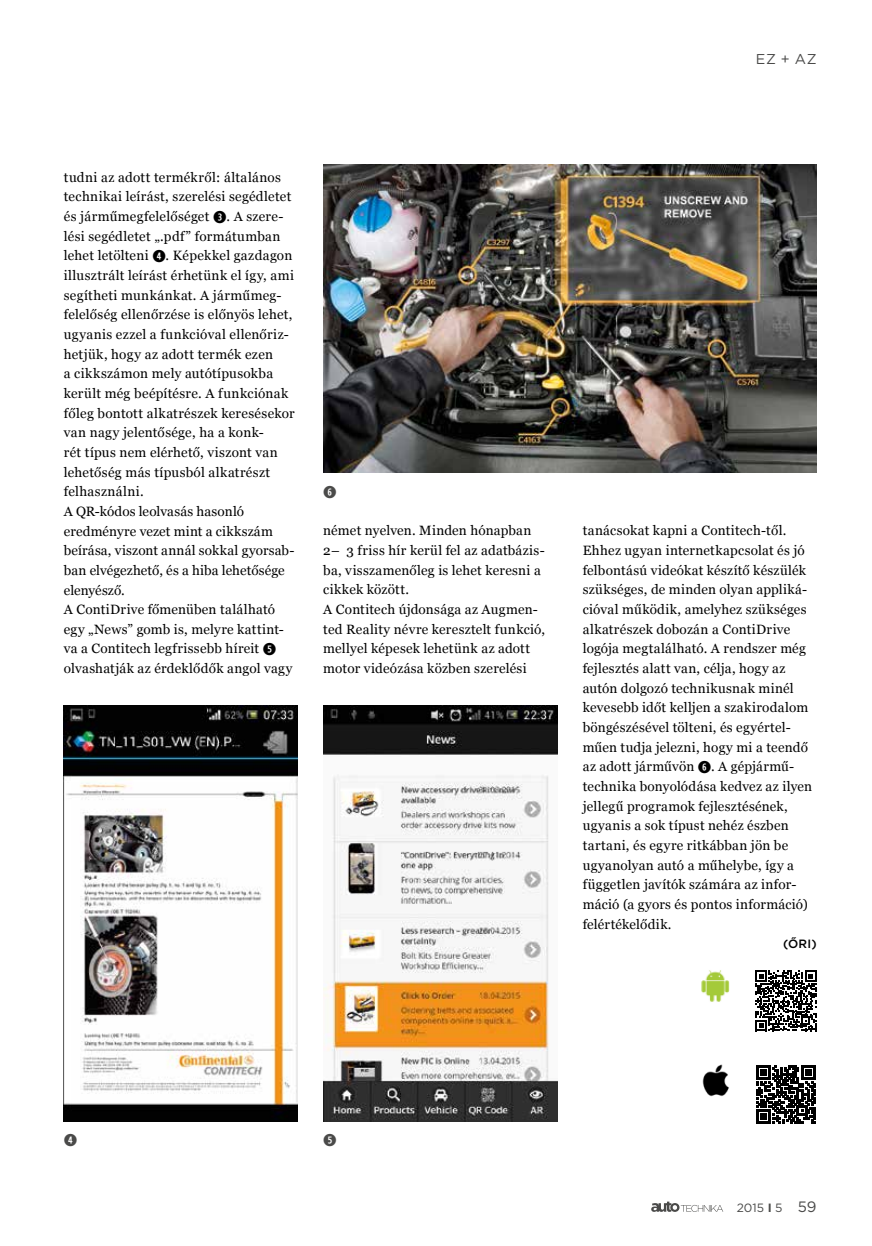
<style>
.page{position:relative;width:872px;height:1246px;background:#fff}
.page>*{position:absolute;margin:0;border:0;box-sizing:border-box;transform-origin:0 0}
.t1{font:16.5px "Combi Numerals Ltd";color:#4a4a49}
.t2{font:14.25px "Gotham";color:#4a4a49}
.t3{font:13.5px/19.6px "Georgia";letter-spacing:.015em;color:#000}
.t4{font:12px "Gotham";color:#4a4a49}
.t5{font:500 12px "Gotham";color:#000}
.s1{font-family:"Combi Numerals Ltd";font-size:16.5px}
.s2{font-weight:700}
.s3{font-size:15px}
</style>
<div class="page">
<svg style="left:651px;top:1201px;width:72px;height:11px"></svg>
<img style="left:64px;top:705px;width:234px;height:416px">
<img style="left:323px;top:705px;width:234px;height:416px">
<img style="left:323px;top:165px;width:493px;height:307px">
<img style="left:701px;top:970px;width:29px;height:32px">
<img style="left:702px;top:1064px;width:27px;height:33px">
<svg style="left:755px;top:970px;width:61px;height:61px"></svg>
<svg style="left:757px;top:1065px;width:58px;height:59px"></svg>
<p class="t2" style="left:756px;top:50px;width:62px">EZ + AZ</p>
<p class="t3" style="left:64px;top:167px;width:232px">tudni az adott termékről: általános technikai leírást, szerelési segédletet és járműmegfelelőséget <span class="s1">➌</span>. A szere&shy;lési segédletet „.pdf” formátumban lehet letölteni <span class="s1">➍</span>. Képekkel gazdagon illusztrált leírást érhetünk el így, ami segítheti munkánkat. A járműmeg&shy;felelőség ellenőrzése is előnyös lehet, ugyanis ezzel a funkcióval ellenőriz&shy;hetjük, hogy az adott termék ezen<br>a cikkszámon mely autótípusokba került még beépítésre. A funkciónak főleg bontott alkatrészek keresésekor van nagy jelentősége, ha a konk-<br>rét típus nem elérhető, viszont van lehetőség más típusból alkatrészt felhasználni.<br>A QR-kódos leolvasás hasonló eredményre vezet mint a cikkszám beírása, viszont annál sokkal gyorsab&shy;ban elvégezhető, és a hiba lehetősége elenyésző.<br>A ContiDrive főmenüben található egy „News” gomb is, melyre kattint&shy;va a Contitech legfrissebb híreit <span class="s1">➎ </span>olvashatják az érdeklődők angol vagy</p>
<p class="t1" style="left:323px;top:482px;width:15px">➏</p>
<p class="t3" style="left:323px;top:520px;width:223px">német nyelven. Minden hónapban<br>2– 3 friss hír kerül fel az adatbázis&shy;ba, visszamenőleg is lehet keresni a cikkek között.<br>A Contitech újdonsága az Augmen&shy;ted Reality névre keresztelt funkció, mellyel képesek lehetünk az adott motor videózása közben szerelési</p>
<p class="t3" style="left:583px;top:520px;width:231px">tanácsokat kapni a Contitech-től.<br>Ehhez ugyan internetkapcsolat és jó felbontású videókat készítő készülék szükséges, de minden olyan appliká&shy;cióval működik, amelyhez szükséges alkatrészek dobozán a ContiDrive logója megtalálható. A rendszer még fejlesztés alatt van, célja, hogy az autón dolgozó technikusnak minél kevesebb időt kelljen a szakirodalom böngészésével tölteni, és egyértel&shy;műen tudja jelezni, hogy mi a teendő az adott járművön <span class="s1">➏</span>. A gépjármű&shy;technika bonyolódása kedvez az ilyen jellegű programok fejlesztésének, ugyanis a sok típust nehéz észben tartani, és egyre ritkábban jön be ugyanolyan autó a műhelybe, így a független javítók számára az infor&shy;máció (a gyors és pontos információ) felértékelődik.</p>
<p class="t5" style="left:783px;top:936px;width:35px">(ŐRI)</p>
<p class="t1" style="left:64px;top:1131px;width:15px">➍</p>
<p class="t1" style="left:323px;top:1131px;width:15px">➎</p>
<p class="t4" style="left:736px;top:1200px;width:81px">2015 <span class="s2">I</span> 5 <span class="s3">59</span></p>
</div>
